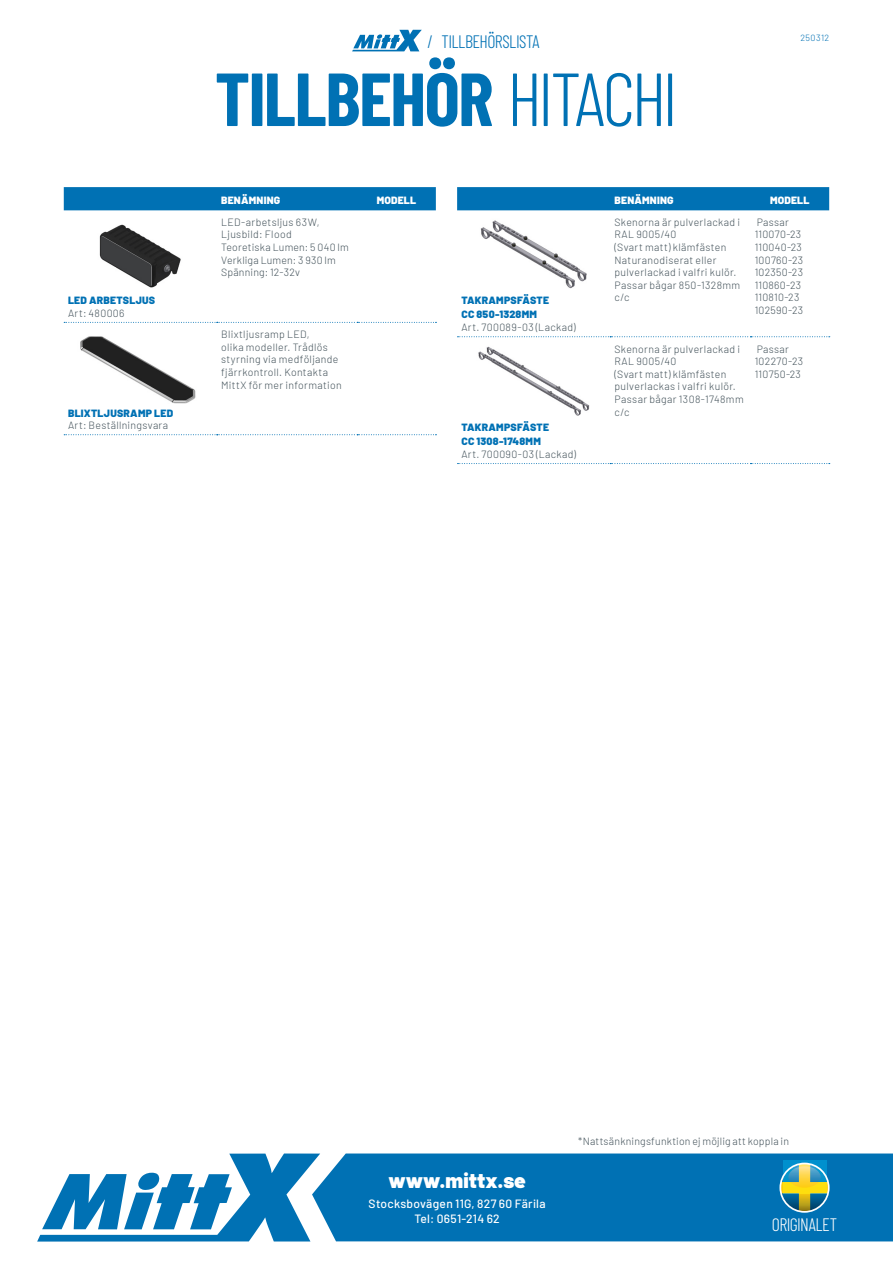
<style>
.page{position:relative;width:893px;height:1263px;background:#fff}
.page>*{position:absolute;margin:0;border:0;box-sizing:border-box;transform-origin:0 0}
.t1{font:700 75px "Barlow Condensed";letter-spacing:-.02em;color:#0071b4}
.t2{font:900 21px "Barlow";letter-spacing:.005em;color:#fff}
.t3{font:300 18px "Barlow Condensed";letter-spacing:-.03em;color:#0071b4}
.t4{font:300 18px "Barlow Condensed";letter-spacing:-.025em;color:#fff}
.t5{font:500 12px/15px "Barlow";letter-spacing:.025em;color:#fff;text-align:center}
.t6{font:300 10.5px/12.6px "Barlow";letter-spacing:.035em;color:#425159}
.t7{font:900 10.5px "Barlow";letter-spacing:.02em;color:#0071b4}
.t8{font:300 10.5px "Barlow";letter-spacing:.015em;color:#425159}
.t9{font:900 10.5px "Barlow";letter-spacing:.02em;color:#fff}
.t10{font:300 9px "Barlow";letter-spacing:.04em;color:#0071b4}
.s1{font-weight:300}
</style>
<div class="page">
<div style="left:320px;top:1153px;width:573px;height:88px;background:#0071b4"></div>
<svg style="left:37px;top:1153px;width:283px;height:88px"></svg>
<img style="left:783px;top:1161px;width:43px;height:1px">
<svg style="left:779px;top:1162px;width:51px;height:51px;background:#75a487"></svg>
<div style="left:64px;top:187px;width:372px;height:23px;background:#0071b4"></div>
<svg style="left:64px;top:322px;width:372px;height:1px"></svg>
<svg style="left:64px;top:434px;width:372px;height:1px"></svg>
<img style="left:99px;top:224px;width:82px;height:64px">
<img style="left:80px;top:336px;width:116px;height:68px">
<div style="left:457px;top:187px;width:372px;height:23px;background:#0071b4"></div>
<svg style="left:457px;top:336px;width:373px;height:1px"></svg>
<svg style="left:457px;top:463px;width:373px;height:1px"></svg>
<img style="left:480px;top:220px;width:107px;height:69px">
<img style="left:478px;top:346px;width:112px;height:70px">
<svg style="left:352px;top:30px;width:70px;height:21px"></svg>
<p class="t7" style="left:68px;top:293px;width:89px">LED ARBETSLJUS</p>
<p class="t6" style="left:68px;top:306px;width:58px">Art: 480006</p>
<p class="t7" style="left:68px;top:405px;width:107px">BLIXTLJUSRAMP LED</p>
<p class="t6" style="left:68px;top:419px;width:102px">Art: Beställningsvara</p>
<p class="t3" style="left:427px;top:29px;width:114px">/ TILLBEHÖRSLISTA</p>
<p class="t10" style="left:800px;top:31px;width:30px">250312</p>
<p class="t1" style="left:215px;top:46px;width:465px">TILLBEHÖR <span class="s1">HITACHI</span></p>
<p class="t9" style="left:221px;top:192px;width:61px">BENÄMNING</p>
<p class="t9" style="left:377px;top:192px;width:41px">MODELL</p>
<p class="t6" style="left:221px;top:215px;width:100px">LED-arbetsljus 63W,<br>Ljusbild: Flood</p>
<p class="t6" style="left:221px;top:240px;width:129px">Teoretiska Lumen: 5 040 lm</p>
<p class="t6" style="left:221px;top:253px;width:116px">Verkliga Lumen: 3 930 lm</p>
<p class="t8" style="left:221px;top:265px;width:81px">Spänning: 12-32v</p>
<p class="t6" style="left:221px;top:327px;width:122px">Blixtljusramp LED,<br>olika modeller. Trådlös styrning via medföljande fjärrkontroll. Kontakta<br>MittX för mer information</p>
<p class="t7" style="left:461px;top:293px;width:89px">TAKRAMPSFÄSTE</p>
<p class="t7" style="left:461px;top:306px;width:77px">CC 850-1328MM</p>
<p class="t6" style="left:461px;top:321px;width:116px">Art. 700089-03 (Lackad)</p>
<p class="t7" style="left:461px;top:420px;width:89px">TAKRAMPSFÄSTE</p>
<p class="t7" style="left:461px;top:433px;width:81px">CC 1308-1748MM</p>
<p class="t6" style="left:461px;top:447px;width:116px">Art. 700090-03 (Lackad)</p>
<p class="t9" style="left:614px;top:192px;width:61px">BENÄMNING</p>
<p class="t9" style="left:770px;top:192px;width:41px">MODELL</p>
<p class="t6" style="left:614px;top:215px;width:127px">Skenorna är pulverlackad i<br>RAL 9005/40</p>
<p class="t6" style="left:614px;top:240px;width:123px">(Svart matt) klämfästen<br>Naturanodiserat eller pulverlackad i valfri kulör.</p>
<p class="t6" style="left:614px;top:278px;width:127px">Passar bågar 850-1328mm c/c</p>
<p class="t6" style="left:614px;top:342px;width:127px">Skenorna är pulverlackad i<br>RAL 9005/40</p>
<p class="t6" style="left:614px;top:367px;width:123px">(Svart matt) klämfästen pulverlackas i valfri kulör.</p>
<p class="t6" style="left:614px;top:392px;width:131px">Passar bågar 1308-1748mm c/c</p>
<p class="t6" style="left:757px;top:215px;width:33px">Passar</p>
<p class="t6" style="left:755px;top:228px;width:48px">110070-23</p>
<p class="t6" style="left:755px;top:240px;width:49px">110040-23</p>
<p class="t6" style="left:755px;top:253px;width:50px">100760-23</p>
<p class="t6" style="left:755px;top:265px;width:50px">102350-23</p>
<p class="t6" style="left:755px;top:278px;width:48px">110860-23</p>
<p class="t8" style="left:755px;top:290px;width:46px">110810-23</p>
<p class="t6" style="left:755px;top:303px;width:50px">102590-23</p>
<p class="t6" style="left:757px;top:342px;width:33px">Passar</p>
<p class="t6" style="left:755px;top:354px;width:50px">102270-23</p>
<p class="t6" style="left:755px;top:367px;width:48px">110750-23</p>
<p class="t2" style="left:388px;top:1165px;width:139px">www.mittx.se</p>
<p class="t5" style="left:369px;top:1195px;width:179px">Stocksbovägen 11G, 827 60 Färila<br>Tel: 0651-214 62</p>
<p class="t8" style="left:578px;top:1133px;width:212px">*Nattsänkningsfunktion ej möjlig att koppla in</p>
<p class="t4" style="left:772px;top:1211px;width:67px">ORIGINALET</p>
</div>
